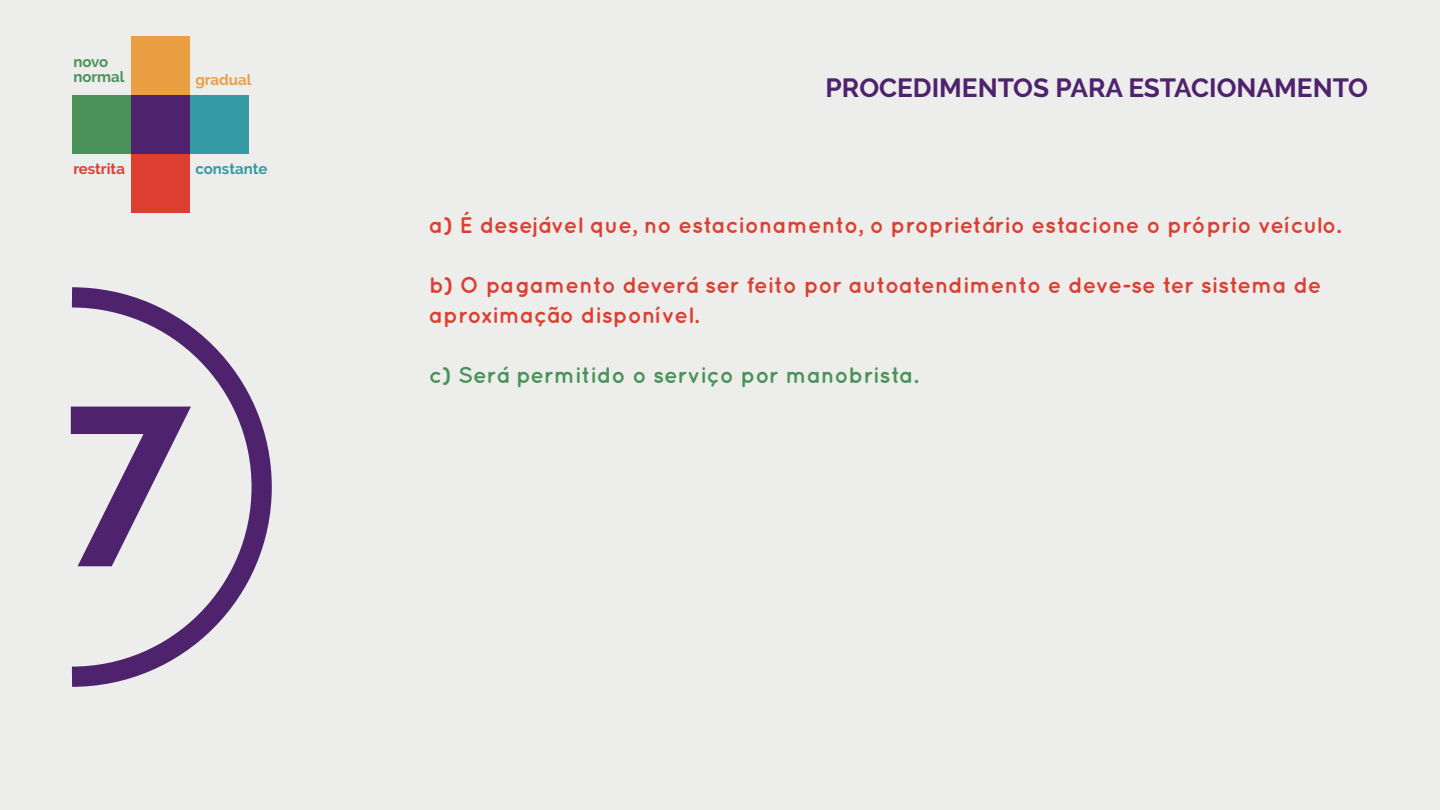
<style>
.page{position:relative;width:1440px;height:810px;background:#ededeb}
.page>*{position:absolute;margin:0;border:0;box-sizing:border-box;transform-origin:0 0}
.t1{font:700 225px "Raleway";color:#4f226d}
.t2{font:700 26.25px "Raleway";color:#4f226d}
.t3{font:700 22.5px/30px "Quicksand";color:#dc3f30}
.t4{font:700 22.5px "Quicksand";color:#4b925a}
.t5{font:700 15px/15.5px "Raleway";letter-spacing:-.005em;color:#4b925a}
.t6{font:700 15px "Raleway";color:#339aa4}
.t7{font:700 15px "Raleway";color:#dc3f30}
.t8{font:700 15px "Raleway";color:#e99f42}
</style>
<div class="page">
<svg style="left:71px;top:287px;width:201px;height:400px"></svg>
<div style="left:131px;top:36px;width:59px;height:59px;background:#e99f42"></div>
<div style="left:190px;top:95px;width:59px;height:59px;background:#339aa4"></div>
<div style="left:131px;top:154px;width:59px;height:59px;background:#dc3f30"></div>
<div style="left:72px;top:95px;width:59px;height:59px;background:#4b925a"></div>
<div style="left:131px;top:95px;width:59px;height:59px;background:#4f226d"></div>
<p class="t5" style="left:73px;top:54px;width:53px">novo normal</p>
<p class="t7" style="left:73px;top:160px;width:53px">restrita</p>
<p class="t8" style="left:195px;top:71px;width:58px">gradual</p>
<p class="t6" style="left:195px;top:160px;width:73px">constante</p>
<h1 class="t1" style="left:64px;top:330px;width:128px">7</h1>
<p class="t2" style="left:826px;top:73px;width:544px">PROCEDIMENTOS PARA ESTACIONAMENTO</p>
<p class="t3" style="left:429px;top:209px;width:913px">a) É desejável que, no estacionamento, o proprietário estacione o próprio veículo.</p>
<p class="t3" style="left:429px;top:269px;width:894px">b) O pagamento deverá ser feito por autoatendimento e deve-se ter sistema de aproximação disponível.</p>
<p class="t4" style="left:429px;top:362px;width:491px">c) Será permitido o serviço por manobrista.</p>
</div>
